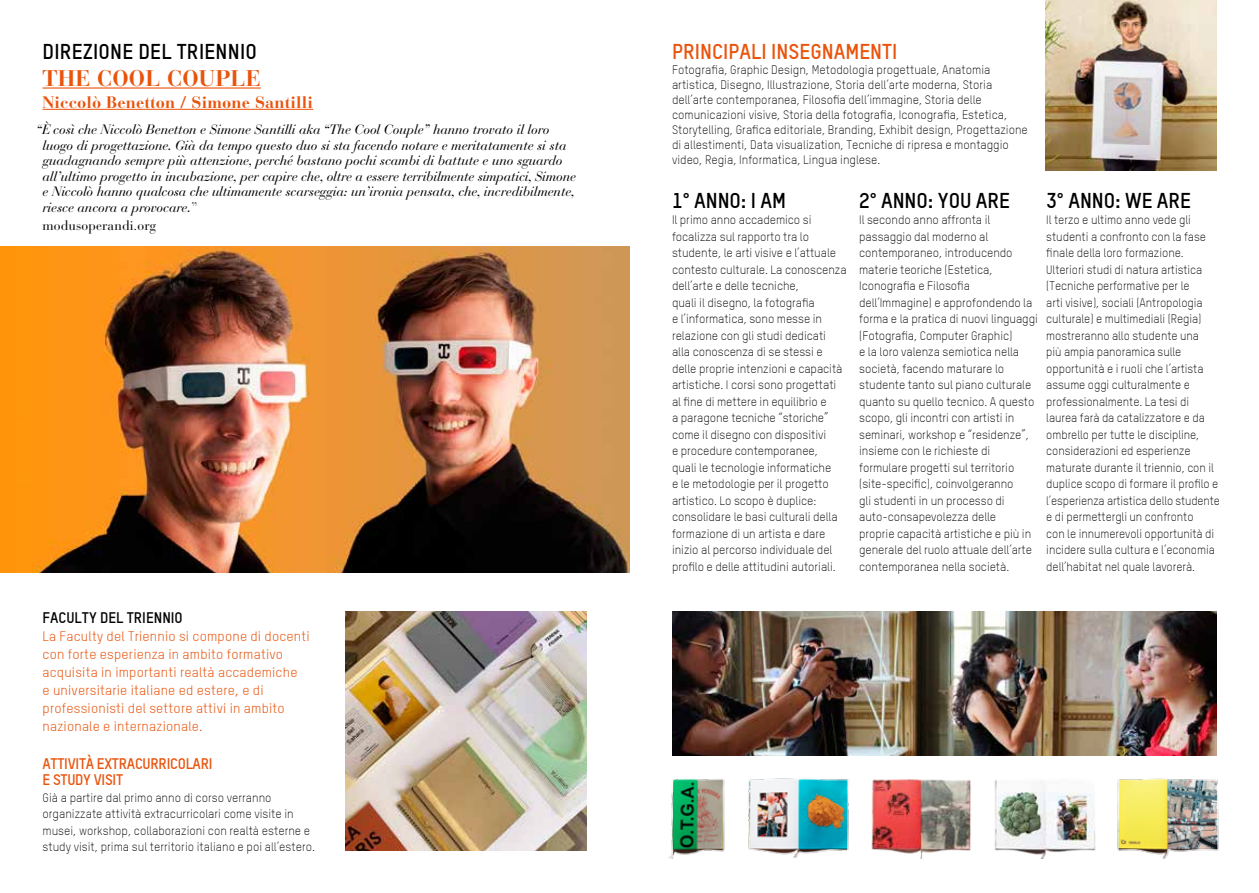
<style>
.page{position:relative;width:1259px;height:893px;background:#fff}
.page>*{position:absolute;margin:0;border:0;box-sizing:border-box;transform-origin:0 0}
.t1{font:700 22.5px "Bauer Bodoni Std";letter-spacing:.01em;color:#e9540d}
.t2{font:700 21px "TSTAR";letter-spacing:.005em;color:#000}
.t3{font:700 21px "TSTAR";color:#e9540d}
.t4{font:700 16.5px "Bauer Bodoni Std";letter-spacing:.01em;color:#e9540d}
.t5{font:700 15px/16.5px "TSTAR";letter-spacing:-.02em;color:#e9540d}
.t6{font:700 15px "TSTAR";color:#000}
.t7{font:italic 13.5px/15.6px "Bauer Bodoni Std";letter-spacing:-.01em;color:#000}
.t8{font:13.5px/18px "TSTAR";letter-spacing:.015em;color:#e9540d}
.t9{font:13.5px "Bauer Bodoni Std";letter-spacing:.01em;color:#000}
.t10{font:300 12px/16.5px "TSTAR";letter-spacing:-.005em;color:#000}
.s1{font-style:normal}
</style>
<div class="page">
<img style="left:1045px;top:0;width:171px;height:171px">
<img style="left:668px;top:779px;width:57px;height:80px">
<img style="left:748px;top:778px;width:101px;height:80px">
<img style="left:871px;top:779px;width:100px;height:80px">
<img style="left:994px;top:780px;width:102px;height:79px">
<img style="left:1117px;top:778px;width:102px;height:81px">
<hr style="left:43px;top:87px;width:218px;height:2px;background:#e9540d">
<hr style="left:43px;top:109px;width:270px;height:1px;background:#e9540d">
<img style="left:0;top:247px;width:629px;height:325px">
<img style="left:346px;top:611px;width:241px;height:239px">
<img style="left:672px;top:611px;width:544px;height:144px">
<h2 class="t2" style="left:43px;top:38px;width:216px">DIREZIONE DEL TRIENNIO</h2>
<h1 class="t1" style="left:43px;top:64px;width:220px">THE COOL COUPLE</h1>
<h3 class="t4" style="left:43px;top:92px;width:272px">Niccolò Benetton / Simone Santilli</h3>
<p class="t7" style="left:43px;top:122px;width:535px;text-indent:-6px">È“ così che Niccolò Benetton e Simone Santilli aka “The Cool Couple” hanno trovato il loro luogo di progettazione. Già da tempo questo duo si sta facendo notare e meritatamente si sta guadagnando sempre più attenzione, perché bastano pochi scambi di battute e uno sguardo all’ultimo progetto in incubazione, per capire che, oltre a essere terribilmente simpatici, Simone e Niccolò hanno qualcosa che ultimamente scarseggia: un’ironia pensata, che, incredibilmente, riesce ancora a provocare.<span class="s1">”</span></p>
<p class="t9" style="left:43px;top:217px;width:115px">modusoperandi.org</p>
<p class="t6" style="left:43px;top:608px;width:142px">FACULTY DEL TRIENNIO</p>
<p class="t8" style="left:43px;top:627px;width:269px">La Faculty del Triennio si compone di docenti con forte esperienza in ambito formativo acquisita in importanti realtà accademiche<br>e universitarie italiane ed estere, e di professionisti del settore attivi in ambito nazionale e internazionale.</p>
<p class="t5" style="left:43px;top:755px;width:171px">ATTIVITÀ EXTRACURRICOLARI<br>E STUDY VISIT</p>
<p class="t10" style="left:43px;top:789px;width:274px">Già a partire dal primo anno di corso verranno organizzate attività extracurricolari come visite in musei, workshop, collaborazioni con realtà esterne e study visit, prima sul territorio italiano e poi all’estero.</p>
<h2 class="t3" style="left:672px;top:38px;width:227px">PRINCIPALI INSEGNAMENTI</h2>
<p class="t10" style="left:672px;top:62px;width:357px;line-height:15px">Fotografia, Graphic Design, Metodologia progettuale, Anatomia artistica, Disegno, Illustrazione, Storia dell’arte moderna, Storia dell’arte contemporanea, Filosofia dell’immagine, Storia delle comunicazioni visive, Storia della fotografia, Iconografia, Estetica, Storytelling, Grafica editoriale, Branding, Exhibit design, Progettazione di allestimenti, Data visualization, Tecniche di ripresa e montaggio video, Regia, Informatica, Lingua inglese.</p>
<h2 class="t2" style="left:672px;top:187px;width:116px">1° ANNO: I AM</h2>
<p class="t10" style="left:672px;top:212px;width:176px">Il primo anno accademico si focalizza sul rapporto tra lo studente, le arti visive e l’attuale contesto culturale. La conoscenza dell’arte e delle tecniche,<br>quali il disegno, la fotografia<br>e l’informatica, sono messe in relazione con gli studi dedicati alla conoscenza di se stessi e delle proprie intenzioni e capacità artistiche. I corsi sono progettati al fine di mettere in equilibrio e<br>a paragone tecniche “storiche” come il disegno con dispositivi<br>e procedure contemporanee,<br>quali le tecnologie informatiche<br>e le metodologie per il progetto artistico. Lo scopo è duplice: consolidare le basi culturali della formazione di un artista e dare inizio al percorso individuale del profilo e delle attitudini autoriali.</p>
<h2 class="t2" style="left:859px;top:187px;width:152px">2° ANNO: YOU ARE</h2>
<p class="t10" style="left:859px;top:212px;width:180px">Il secondo anno affronta il passaggio dal moderno al contemporaneo, introducendo materie teoriche (Estetica,<br>Iconografia e Filosofia dell’Immagine) e approfondendo la forma e la pratica di nuovi linguaggi (Fotografia, Computer Graphic)<br>e la loro valenza semiotica nella società, facendo maturare lo studente tanto sul piano culturale quanto su quello tecnico. A questo scopo, gli incontri con artisti in seminari, workshop e “residenze”, insieme con le richieste di formulare progetti sul territorio (site-specific), coinvolgeranno<br>gli studenti in un processo di auto-consapevolezza delle<br>proprie capacità artistiche e più in generale del ruolo attuale dell’arte contemporanea nella società.</p>
<h2 class="t2" style="left:1046px;top:187px;width:146px">3° ANNO: WE ARE</h2>
<p class="t10" style="left:1046px;top:212px;width:175px">Il terzo e ultimo anno vede gli studenti a confronto con la fase finale della loro formazione.<br>Ulteriori studi di natura artistica (Tecniche performative per le<br>arti visive), sociali (Antropologia culturale) e multimediali (Regia) mostreranno allo studente una<br>più ampia panoramica sulle opportunità e i ruoli che l’artista assume oggi culturalmente e professionalmente. La tesi di laurea farà da catalizzatore e da ombrello per tutte le discipline, considerazioni ed esperienze maturate durante il triennio, con il duplice scopo di formare il profilo e l’esperienza artistica dello studente e di permettergli un confronto<br>con le innumerevoli opportunità di incidere sulla cultura e l’economia dell’habitat nel quale lavorerà.</p>
</div>
